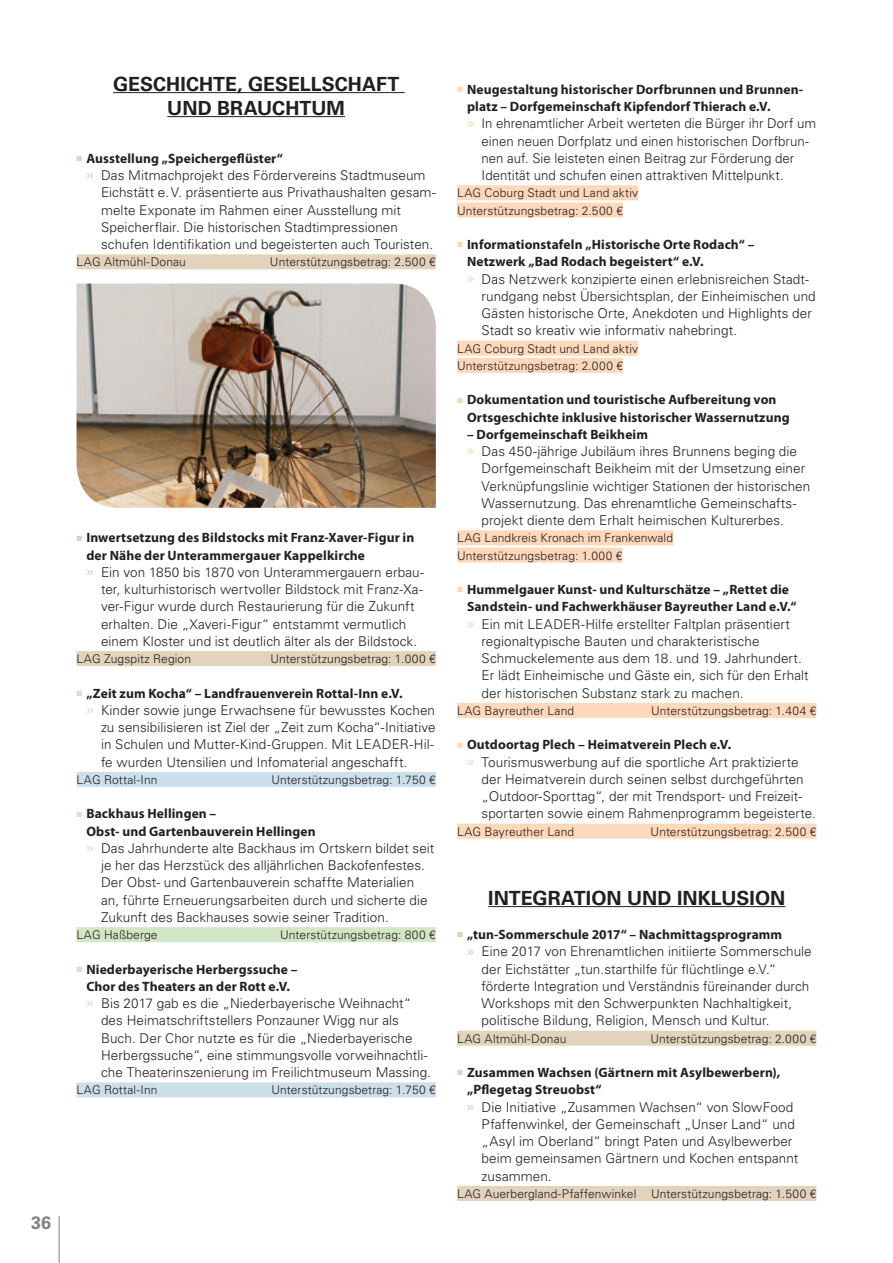
<style>
.page{position:relative;width:893px;height:1263px;background:#fff}
.page>*{position:absolute;margin:0;border:0;box-sizing:border-box;transform-origin:0 0}
.BE_Kategorie{font:700 19.5px/24px "Univers LT Std";color:#231f20;text-align:center}
.t1{font:700 18px "Univers LT Std";color:#808285}
.BE_Beschreibung{font:300 13.5px/17.2px "Univers LT Std";letter-spacing:.005em;color:#231f20}
.BE_Projekt{font:700 13.5px/17.2px "Myriad Pro";letter-spacing:.01em;color:#231f20}
.BE_LAG{font:300 12px "Univers LT Std";letter-spacing:.01em;color:#231f20}
.s1{color:#e3d2bc}
.s2{color:#ccdfeb}
.s3{color:#d2e7c5}
.s4{color:#fdd8bb}
</style>
<div class="page">
<hr style="left:113px;top:92px;width:292px;height:1px;background:#231f20">
<hr style="left:167px;top:116px;width:178px;height:1px;background:#231f20">
<div style="left:77px;top:254px;width:359px;height:15px;background:#e3d2bc"></div>
<div style="left:77px;top:651px;width:359px;height:15px;background:#e3d2bc"></div>
<div style="left:77px;top:772px;width:359px;height:15px;background:#ccdfeb"></div>
<div style="left:77px;top:927px;width:359px;height:15px;background:#d2e7c5"></div>
<div style="left:77px;top:1082px;width:359px;height:15px;background:#ccdfeb"></div>
<div style="left:457px;top:185px;width:181px;height:15px;background:#fdd8bb"></div>
<div style="left:457px;top:203px;width:166px;height:15px;background:#fdd8bb"></div>
<div style="left:457px;top:341px;width:181px;height:15px;background:#fdd8bb"></div>
<div style="left:457px;top:358px;width:166px;height:15px;background:#fdd8bb"></div>
<div style="left:457px;top:530px;width:216px;height:15px;background:#fdd8bb"></div>
<div style="left:457px;top:548px;width:166px;height:15px;background:#fdd8bb"></div>
<div style="left:457px;top:703px;width:359px;height:15px;background:#fdd8bb"></div>
<div style="left:457px;top:824px;width:359px;height:15px;background:#fdd8bb"></div>
<hr style="left:488px;top:906px;width:297px;height:1px;background:#231f20">
<div style="left:457px;top:1031px;width:359px;height:15px;background:#e3d2bc"></div>
<div style="left:457px;top:1186px;width:359px;height:15px;background:#e3d2bc"></div>
<img style="left:77px;top:284px;width:359px;height:224px">
<hr style="left:59px;top:1216px;width:1px;height:47px;background:#808285">
<h2 class="t1" style="left:31px;top:1212px;width:22px">36</h2>
<h3 class="BE_Kategorie" style="left:113px;top:72px;width:288px">GESCHICHTE, GESELLSCHAFT<br>UND BRAUCHTUM</h3>
<h4 class="BE_Projekt" style="left:77px;top:149px;width:208px"><span class="s1">■</span> Ausstellung „Speichergeflüster“</h4>
<p class="BE_Beschreibung" style="left:101px;top:167px;width:336px;text-indent:-14px"><span class="s1">❯❯</span> Das Mitmachprojekt des Fördervereins Stadtmuseum Eichstätt e.V. präsentierte aus Privathaushalten gesam&shy;melte Exponate im Rahmen einer Ausstellung mit Speicherflair. Die historischen Stadtimpressionen schufen Identifikation und begeisterten auch Touristen.</p>
<p class="BE_LAG" style="left:77px;top:255px;width:111px">LAG Altmühl-Donau</p>
<p class="BE_LAG" style="left:270px;top:255px;width:167px">Unterstützungsbetrag: 2.500 €</p>
<h4 class="BE_Projekt" style="left:86px;top:529px;width:329px;text-indent:-10px"><span class="s1">■</span> Inwertsetzung des Bildstocks mit Franz-Xaver-Figur in der Nähe der Unterammergauer Kappelkirche</h4>
<p class="BE_Beschreibung" style="left:101px;top:563px;width:324px;text-indent:-14px"><span class="s1">❯❯</span> Ein von 1850 bis 1870 von Unterammergauern erbau&shy;ter, kulturhistorisch wertvoller Bildstock mit Franz-Xa&shy;ver-Figur wurde durch Restaurierung für die Zukunft erhalten. Die „Xaveri-Figur“ entstammt vermutlich einem Kloster und ist deutlich älter als der Bildstock.</p>
<p class="BE_LAG" style="left:77px;top:652px;width:116px">LAG Zugspitz Region</p>
<p class="BE_LAG" style="left:270px;top:652px;width:167px">Unterstützungsbetrag: 1.000 €</p>
<h4 class="BE_Projekt" style="left:77px;top:684px;width:328px"><span class="s2">■</span> „Zeit zum Kocha“ – Landfrauenverein Rottal-Inn e.V.</h4>
<p class="BE_Beschreibung" style="left:101px;top:701px;width:336px;text-indent:-14px"><span class="s2">❯❯</span> Kinder sowie junge Erwachsene für bewusstes Kochen zu sensibilisieren ist Ziel der „Zeit zum Kocha“-Initiative in Schulen und Mutter-Kind-Gruppen. Mit LEADER-Hil&shy;fe wurden Utensilien und Infomaterial angeschafft.</p>
<p class="BE_LAG" style="left:77px;top:772px;width:82px">LAG Rottal-Inn</p>
<p class="BE_LAG" style="left:271px;top:772px;width:166px">Unterstützungsbetrag: 1.750 €</p>
<h4 class="BE_Projekt" style="left:86px;top:805px;width:231px;text-indent:-10px"><span class="s3">■</span> Backhaus Hellingen –<br>Obst- und Gartenbauverein Hellingen</h4>
<p class="BE_Beschreibung" style="left:101px;top:839px;width:335px;text-indent:-14px"><span class="s3">❯❯</span> Das Jahrhunderte alte Backhaus im Ortskern bildet seit je her das Herzstück des alljährlichen Backofenfestes.<br>Der Obst- und Gartenbauverein schaffte Materialien an, führte Erneuerungsarbeiten durch und sicherte die Zukunft des Backhauses sowie seiner Tradition.</p>
<p class="BE_LAG" style="left:77px;top:928px;width:83px">LAG Haßberge</p>
<p class="BE_LAG" style="left:280px;top:928px;width:157px">Unterstützungsbetrag: 800 €</p>
<h4 class="BE_Projekt" style="left:77px;top:960px;width:223px;text-align:center"><span class="s2">■</span> Niederbayerische Herbergssuche –<br>Chor des Theaters an der Rott e.V.</h4>
<p class="BE_Beschreibung" style="left:101px;top:995px;width:332px;text-indent:-14px"><span class="s2">❯❯</span> Bis 2017 gab es die „Niederbayerische Weihnacht“ des Heimatschriftstellers Ponzauner Wigg nur als Buch. Der Chor nutzte es für die „Niederbayerische Herbergssuche“, eine stimmungsvolle vorweihnachtli&shy;che Theaterinszenierung im Freilichtmuseum Massing.</p>
<p class="BE_LAG" style="left:77px;top:1083px;width:82px">LAG Rottal-Inn</p>
<p class="BE_LAG" style="left:271px;top:1083px;width:166px">Unterstützungsbetrag: 1.750 €</p>
<h4 class="BE_Projekt" style="left:467px;top:80px;width:338px;text-indent:-10px"><span class="s4">■</span> Neugestaltung historischer Dorfbrunnen und Brunnen&shy;platz – Dorfgemeinschaft Kipfendorf Thierach e.V.</h4>
<p class="BE_Beschreibung" style="left:482px;top:115px;width:336px;text-indent:-14px"><span class="s4">❯❯</span> In ehrenamtlicher Arbeit werteten die Bürger ihr Dorf um einen neuen Dorfplatz und einen historischen Dorfbrun&shy;nen auf. Sie leisteten einen Beitrag zur Förderung der Identität und schufen einen attraktiven Mittelpunkt.</p>
<p class="BE_LAG" style="left:457px;top:186px;width:183px">LAG Coburg Stadt und Land aktiv</p>
<p class="BE_LAG" style="left:457px;top:203px;width:167px">Unterstützungsbetrag: 2.500 €</p>
<h4 class="BE_Projekt" style="left:467px;top:235px;width:289px;text-indent:-10px"><span class="s4">■</span> Informationstafeln „Historische Orte Rodach“ –<br>Netzwerk „Bad Rodach begeistert“ e.V.</h4>
<p class="BE_Beschreibung" style="left:482px;top:270px;width:336px;text-indent:-14px"><span class="s4">❯❯</span> Das Netzwerk konzipierte einen erlebnisreichen Stadt&shy;rundgang nebst Übersichtsplan, der Einheimischen und Gästen historische Orte, Anekdoten und Highlights der Stadt so kreativ wie informativ nahebringt.</p>
<p class="BE_LAG" style="left:457px;top:341px;width:183px">LAG Coburg Stadt und Land aktiv</p>
<p class="BE_LAG" style="left:457px;top:358px;width:167px">Unterstützungsbetrag: 2.000 €</p>
<h4 class="BE_Projekt" style="left:467px;top:391px;width:324px;text-indent:-10px"><span class="s4">■</span> Dokumentation und touristische Aufbereitung von<br>Ortsgeschichte inklusive historischer Wassernutzung</h4>
<h4 class="BE_Projekt" style="left:467px;top:425px;width:183px">– Dorfgemeinschaft Beikheim</h4>
<p class="BE_Beschreibung" style="left:482px;top:443px;width:330px;text-indent:-14px"><span class="s4">❯❯</span> Das 450-jährige Jubiläum ihres Brunnens beging die Dorfgemeinschaft Beikheim mit der Umsetzung einer Verknüpfungslinie wichtiger Stationen der historischen Wassernutzung. Das ehrenamtliche Gemeinschafts&shy;projekt diente dem Erhalt heimischen Kulturerbes.</p>
<p class="BE_LAG" style="left:457px;top:531px;width:217px">LAG Landkreis Kronach im Frankenwald</p>
<p class="BE_LAG" style="left:457px;top:548px;width:167px">Unterstützungsbetrag: 1.000 €</p>
<h4 class="BE_Projekt" style="left:467px;top:580px;width:331px;text-indent:-10px"><span class="s4">■</span> Hummelgauer Kunst- und Kulturschätze – „Rettet die<br>Sandstein- und Fachwerkhäuser Bayreuther Land e.V.“</h4>
<p class="BE_Beschreibung" style="left:482px;top:615px;width:329px;text-indent:-14px"><span class="s4">❯❯</span> Ein mit LEADER-Hilfe erstellter Faltplan präsentiert regionaltypische Bauten und charakteristische Schmuckelemente aus dem 18. und 19. Jahrhundert.<br>Er lädt Einheimische und Gäste ein, sich für den Erhalt der historischen Substanz stark zu machen.</p>
<p class="BE_LAG" style="left:457px;top:703px;width:119px">LAG Bayreuther Land</p>
<p class="BE_LAG" style="left:651px;top:703px;width:167px">Unterstützungsbetrag: 1.404 €</p>
<h4 class="BE_Projekt" style="left:457px;top:736px;width:276px"><span class="s4">■</span> Outdoortag Plech – Heimatverein Plech e.V.</h4>
<p class="BE_Beschreibung" style="left:482px;top:753px;width:336px;text-indent:-14px"><span class="s4">❯❯</span> Tourismuswerbung auf die sportliche Art praktizierte der Heimatverein durch seinen selbst durchgeführten „Outdoor-Sporttag“, der mit Trendsport- und Freizeit&shy;sportarten sowie einem Rahmenprogramm begeisterte.</p>
<p class="BE_LAG" style="left:457px;top:824px;width:119px">LAG Bayreuther Land</p>
<p class="BE_LAG" style="left:651px;top:824px;width:167px">Unterstützungsbetrag: 2.500 €</p>
<h3 class="BE_Kategorie" style="left:488px;top:886px;width:299px">INTEGRATION UND INKLUSION</h3>
<h4 class="BE_Projekt" style="left:457px;top:925px;width:327px"><span class="s1">■</span> „tun-Sommerschule 2017“ – Nachmittagsprogramm</h4>
<p class="BE_Beschreibung" style="left:482px;top:943px;width:332px;text-indent:-14px"><span class="s1">❯❯</span> Eine 2017 von Ehrenamtlichen initiierte Sommerschule der Eichstätter „tun.starthilfe für flüchtlinge e.V.“ förderte Integration und Verständnis füreinander durch Workshops mit den Schwerpunkten Nachhaltigkeit, politische Bildung, Religion, Mensch und Kultur.</p>
<p class="BE_LAG" style="left:457px;top:1031px;width:111px">LAG Altmühl-Donau</p>
<p class="BE_LAG" style="left:650px;top:1031px;width:167px">Unterstützungsbetrag: 2.000 €</p>
<h4 class="BE_Projekt" style="left:467px;top:1063px;width:315px;text-indent:-10px"><span class="s1">■</span> Zusammen Wachsen (Gärtnern mit Asylbewerbern), „Pflegetag Streuobst“</h4>
<p class="BE_Beschreibung" style="left:482px;top:1098px;width:318px;text-indent:-14px"><span class="s1">❯❯</span> Die Initiative „Zusammen Wachsen“ von SlowFood Pfaffenwinkel, der Gemeinschaft „Unser Land“ und „Asyl im Oberland“ bringt Paten und Asylbewerber beim gemeinsamen Gärtnern und Kochen entspannt zusammen.</p>
<p class="BE_LAG" style="left:457px;top:1186px;width:361px">LAG Auerbergland-Pfaffenwinkel Unterstützungsbetrag: 1.500 €</p>
</div>
